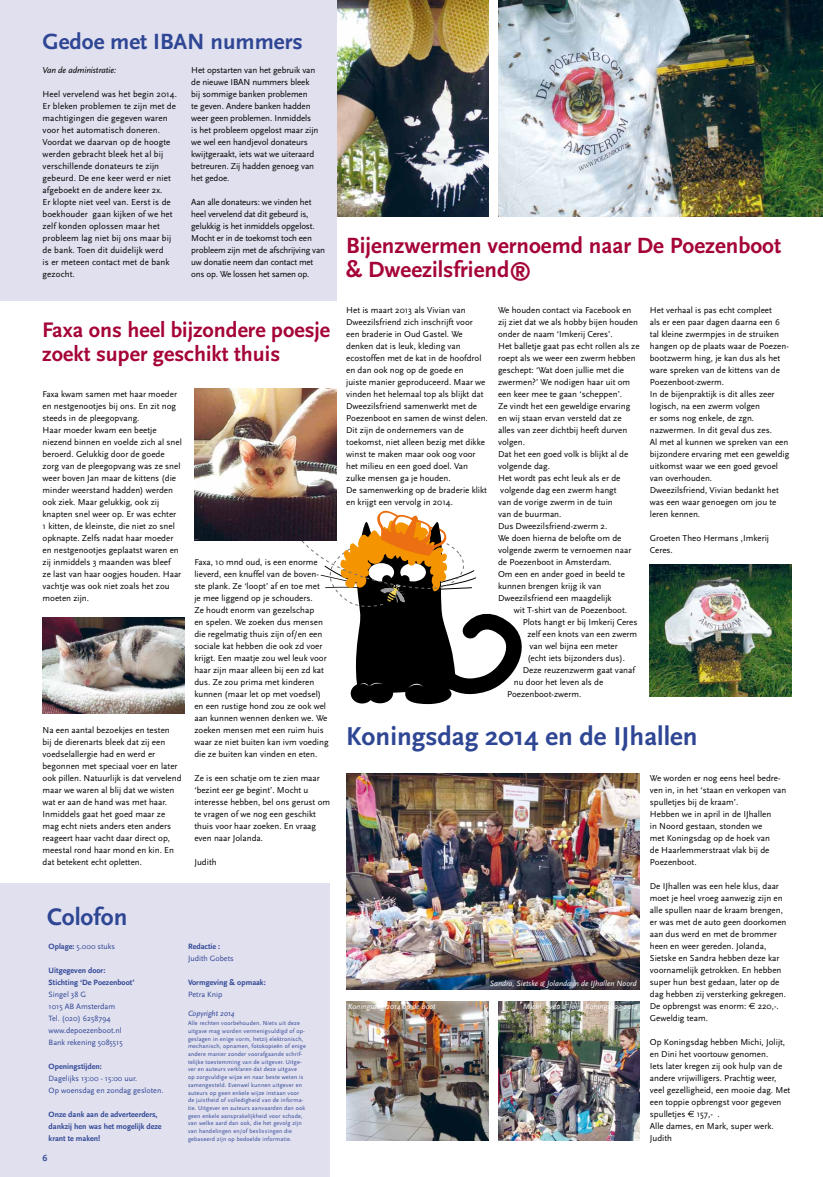
<style>
.page{position:relative;width:823px;height:1177px;background:#fff}
.page>*{position:absolute;margin:0;border:0;box-sizing:border-box;transform-origin:0 0}
.t1{font:700 27px "Scala Sans";color:#2e4694}
.t2{font:700 25px "Scala Sans";color:#2e4694}
.t3{font:700 23px/24px "Scala Sans";color:#a50437}
.t4{font:700 23px "Scala Sans";color:#2e4694}
.t5{font:700 22px/24px "Scala Sans";color:#a50437}
.t6{font:9px/12px "Scala Sans";color:#000}
.t7{font:9px/12px "Scala Sans";letter-spacing:-.02em;color:#000}
.t8{font:italic 9px "Scala Sans";letter-spacing:-.01em;color:#000}
.t9{font:700 9px "Scala Sans";color:#2e4694}
.t10{font:8px/12px "Scala Sans";color:#2e4694}
.t11{font:700 8px/12px "Scala Sans";color:#2e4694}
.t12{font:italic 8px "Scala Sans";color:#fff}
.t13{font:italic 8px "Scala Sans";color:#2e4694}
.t14{font:6px/7.7px "Scala Sans";letter-spacing:.03em;color:#2e4694}
.s1{font-weight:700}
.s2{font-family:"Euro Sans"}
</style>
<div class="page">
<img style="left:336px;top:0;width:152px;height:217px">
<div style="left:0;top:0;width:336px;height:300px;background:#e1e0ef"></div>
<img style="left:498px;top:0;width:324px;height:217px">
<img style="left:346px;top:1001px;width:142px;height:139px">
<img style="left:346px;top:773px;width:293px;height:216px">
<img style="left:498px;top:1001px;width:141px;height:139px">
<svg style="left:301px;top:510px;width:220px;height:194px"></svg>
<div style="left:0;top:883px;width:329px;height:293px;background:#e1e0ef"></div>
<img style="left:194px;top:388px;width:142px;height:153px">
<img style="left:43px;top:617px;width:141px;height:96px">
<img style="left:649px;top:565px;width:142px;height:132px">
<h3 class="t4" style="left:43px;top:29px;width:261px">Gedoe met IBAN nummers</h3>
<p class="t6" style="left:191px;top:64px;width:128px">Het opstarten van het gebruik van de nieuwe IBAN nummers bleek bij sommige banken problemen<br>te geven. Andere banken hadden weer geen problemen. Inmiddels is het probleem opgelost maar zijn we wel een handjevol donateurs kwijtgeraakt, iets wat we uiteraard betreuren. Zij hadden genoeg van het gedoe.</p>
<p class="t7" style="left:191px;top:196px;width:135px">Aan alle donateurs: we vinden het heel vervelend dat dit gebeurd is, gelukkig is het inmiddels opgelost.<br>Mocht er in de toekomst toch een probleem zijn met de afschrijving van uw donatie neem dan contact met ons op. We lossen het samen op.</p>
<p class="t8" style="left:43px;top:65px;width:75px">Van de administratie:</p>
<p class="t6" style="left:43px;top:88px;width:136px">Heel vervelend was het begin 2014.<br>Er bleken problemen te zijn met de machtigingen die gegeven waren voor het automatisch doneren.<br>Voordat we daarvan op de hoogte werden gebracht bleek het al bij verschillende donateurs te zijn gebeurd. De ene keer werd er niet afgeboekt en de andere keer 2x.<br>Er klopte niet veel van. Eerst is de boekhouder gaan kijken of we het zelf konden oplossen maar het probleem lag niet bij ons maar bij de bank. Toen dit duidelijk werd<br>is er meteen contact met de bank gezocht.</p>
<h3 class="t5" style="left:42px;top:318px;width:289px">Faxa ons heel bijzondere poesje zoekt super geschikt thuis</h3>
<p class="t6" style="left:43px;top:388px;width:141px">Faxa kwam samen met haar moeder en nestgenootjes bij ons. En zit nog steeds in de pleegopvang.<br>Haar moeder kwam een beetje niezend binnen en voelde zich al snel beroerd. Gelukkig door de goede zorg van de pleegopvang was ze snel weer boven Jan maar de kittens (die minder weerstand hadden) werden ook ziek. Maar gelukkig, ook zij knapten snel weer op. Er was echter<br>1 kitten, de kleinste, die niet zo snel opknapte. Zelfs nadat haar moeder en nestgenootjes geplaatst waren en zij inmiddels 3 maanden was bleef<br>ze last van haar oogjes houden. Haar vachtje was ook niet zoals het zou moeten zijn.</p>
<p class="t6" style="left:43px;top:724px;width:140px">Na een aantal bezoekjes en testen<br>bij de dierenarts bleek dat zij een voedselallergie had en werd er begonnen met speciaal voer en later ook pillen. Natuurlijk is dat vervelend maar we waren al blij dat we wisten wat er aan de hand was met haar.<br>Inmiddels gaat het goed maar ze mag echt niets anders eten anders reageert haar vacht daar direct op, meestal rond haar mond en kin. En dat betekent echt opletten.</p>
<p class="t6" style="left:194px;top:556px;width:136px">Faxa, 10 mnd oud, is een enorme lieverd, een knuffel van de boven&shy;ste plank. Ze ‘loopt’ af en toe met<br>je mee liggend op je schouders.<br>Ze houdt enorm van gezelschap<br>en spelen. We zoeken dus mensen die regelmatig thuis zijn of/en een sociale kat hebben die ook zd voer krijgt. Een maatje zou wel leuk voor haar zijn maar alleen bij een zd kat dus. Ze zou prima met kinderen kunnen (maar let op met voedsel) en een rustige hond zou ze ook wel aan kunnen wennen denken we. We zoeken mensen met een ruim huis waar ze niet buiten kan ivm voeding die ze buiten kan vinden en eten.</p>
<p class="t6" style="left:194px;top:772px;width:137px">Ze is een schatje om te zien maar ‘bezint eer ge begint’. Mocht u interesse hebben, bel ons gerust om te vragen of we nog een geschikt thuis voor haar zoeken. En vraag even naar Jolanda.</p>
<p class="t6" style="left:194px;top:856px;width:24px">Judith</p>
<h2 class="t2" style="left:47px;top:903px;width:81px">Colofon</h2>
<p class="t10" style="left:49px;top:940px;width:68px"><span class="s1">Oplage:</span> 5.000 stuks</p>
<p class="t11" style="left:49px;top:964px;width:87px">Uitgegeven door:<br>Stichting ‘De Poezenboot’</p>
<p class="t10" style="left:49px;top:988px;width:76px">Singel 38 G<br>1015 AB Amsterdam<br>Tel. (020) 6258794 www.depoezenboot.nl<br>Bank rekening 5085515</p>
<p class="t11" style="left:49px;top:1060px;width:55px">Openingstijden:</p>
<p class="t10" style="left:49px;top:1072px;width:116px">Dagelijks 13:00 - 15:00 uur.<br>Op woensdag en zondag gesloten.</p>
<p class="t11" style="left:49px;top:1108px;width:114px">Onze dank aan de adverteerders, dankzij hen was het mogelijk deze krant te maken!</p>
<p class="t9" style="left:43px;top:1153px;width:6px">6</p>
<p class="t11" style="left:188px;top:940px;width:34px">Redactie :</p>
<p class="t10" style="left:188px;top:952px;width:47px">Judith Gobets</p>
<p class="t11" style="left:188px;top:976px;width:79px">Vormgeving &amp; opmaak:</p>
<p class="t10" style="left:188px;top:988px;width:36px">Petra Knip</p>
<p class="t13" style="left:188px;top:1009px;width:48px">Copyright 2014</p>
<p class="t14" style="left:188px;top:1019px;width:119px">Alle rechten voorbehouden. Niets uit deze uitgave mag worden vermenigvuldigd of op&shy;geslagen in enige vorm, hetzij elektronisch, mechanisch, opnamen, fotokopieën of enige andere manier zonder voorafgaande schrif&shy;telijke toestemming van de uitgever. Uitge&shy;ver en auteurs verklaren dat deze uitgave<br>op zorgvuldige wijze en naar beste weten is samengesteld. Evenwel kunnen uitgever en auteurs op geen enkele wijze instaan voor de juistheid of volledigheid van de informa&shy;tie. Uitgever en auteurs aanvaarden dan ook geen enkele aansprakelijkheid voor schade, van welke aard dan ook, die het gevolg zijn van handelingen en/of beslissingen die gebaseerd zijn op bedoelde informatie.</p>
<h3 class="t3" style="left:346px;top:234px;width:436px">Bijenzwermen vernoemd naar De Poezenboot &amp; Dweezilsfriend®</h3>
<p class="t6" style="left:346px;top:304px;width:143px">Het is maart 2013 als Vivian van<br>Dweezilsfriend zich inschrijft voor een braderie in Oud Gastel. We denken dat is leuk, kleding van ecostoffen met de kat in de hoofdrol en dan ook nog op de goede en<br>juiste manier geproduceerd. Maar we vinden het helemaal top als blijkt dat<br>Dweezilsfriend samenwerkt met de<br>Poezenboot en samen de winst delen.<br>Dit zijn de ondernemers van de toekomst, niet alleen bezig met dikke winst te maken maar ook oog voor het milieu en een goed doel. Van zulke mensen ga je houden.<br>De samenwerking op de braderie klikt en krijgt een vervolg in 2014.</p>
<p class="t6" style="left:497px;top:304px;width:143px">We houden contact via Facebook en zij ziet dat we als hobby bijen houden onder de naam ‘Imkerij Ceres’.<br>Het balletje gaat pas echt rollen als ze roept als we weer een zwerm hebben geschept: ‘Wat doen jullie met die zwermen?’ We nodigen haar uit om een keer mee te gaan ‘scheppen’.<br>Ze vindt het een geweldige ervaring en wij staan ervan versteld dat ze alles van zeer dichtbij heeft durven volgen.<br>Dat het een goed volk is blijkt al de volgende dag.<br>Het wordt pas echt leuk als er de volgende dag een zwerm hangt<br>van de vorige zwerm in de tuin<br>van de buurman.<br>Dus Dweezilsfriend-zwerm 2.<br>We doen hierna de belofte om de volgende zwerm te vernoemen naar de Poezenboot in Amsterdam.<br>Om een en ander goed in beeld te kunnen brengen krijg ik van<br>Dweezilsfriend een maagdelijk</p>
<p class="t6" style="left:513px;top:604px;width:115px">wit T-shirt van de Poezenboot.</p>
<p class="t6" style="left:522px;top:616px;width:116px">Plots hangt er bij Imkerij Ceres</p>
<p class="t6" style="left:527px;top:628px;width:111px">zelf een knots van een zwerm</p>
<p class="t6" style="left:529px;top:640px;width:90px">van wel bijna een meter</p>
<p class="t6" style="left:527px;top:652px;width:99px">(echt iets bijzonders dus).</p>
<p class="t6" style="left:522px;top:664px;width:114px">Deze reuzenzwerm gaat vanaf</p>
<p class="t6" style="left:513px;top:676px;width:91px">nu door het leven als de</p>
<p class="t6" style="left:506px;top:688px;width:76px">Poezenboot-zwerm.</p>
<p class="t6" style="left:649px;top:304px;width:141px">Het verhaal is pas echt compleet<br>als er een paar dagen daarna een 6 tal kleine zwermpjes in de struiken hangen op de plaats waar de Poezen&shy;bootzwerm hing, je kan dus als het ware spreken van de kittens van de<br>Poezenboot-zwerm.<br>In de bijenpraktijk is dit alles zeer logisch, na een zwerm volgen<br>er soms nog enkele, de zgn. nazwermen. In dit geval dus zes.<br>Al met al kunnen we spreken van een bijzondere ervaring met een geweldig uitkomst waar we een goed gevoel van overhouden.<br>Dweezilsfriend, Vivian bedankt het was een waar genoegen om jou te leren kennen.</p>
<p class="t6" style="left:649px;top:532px;width:121px">Groeten Theo Hermans ,Imkerij<br>Ceres.</p>
<h1 class="t1" style="left:346px;top:721px;width:352px">Koningsdag 2014 en de IJhallen</h1>
<p class="t12" style="left:489px;top:978px;width:148px">Sandra, Sietske &amp; Jolanda in de IJhallen Noord</p>
<p class="t12" style="left:348px;top:1001px;width:89px">Koningsdag 2014 op de boot</p>
<p class="t12" style="left:523px;top:1001px;width:116px">Michi, Svea &amp; Jolijt Koningsdag 2014</p>
<p class="t6" style="left:649px;top:772px;width:138px">We worden er nog eens heel bedre&shy;ven in, in het ‘staan en verkopen van spulletjes bij de kraam’.<br>Hebben we in april in de IJhallen<br>in Noord gestaan, stonden we<br>met Koningsdag op de hoek van<br>de Haarlemmerstraat vlak bij de<br>Poezenboot.</p>
<p class="t6" style="left:649px;top:880px;width:138px">De IJhallen was een hele klus, daar moet je heel vroeg aanwezig zijn en alle spullen naar de kraam brengen, er was met de auto geen doorkomen aan dus werd en met de brommer heen en weer gereden. Jolanda,<br>Sietske en Sandra hebben deze kar voornamelijk getrokken. En hebben super hun best gedaan, later op de dag hebben zij versterking gekregen.<br>De opbrengst was enorm: <span class="s2">E</span> 220,-.<br>Geweldig team.</p>
<p class="t6" style="left:649px;top:1036px;width:142px">Op Koningsdag hebben Michi, Jolijt, en Dini het voortouw genomen.<br>Iets later kregen zij ook hulp van de andere vrijwilligers. Prachtig weer, veel gezelligheid, een mooie dag. Met een toppie opbrengst voor gegeven spulletjes <span class="s2">E</span> 157,- .<br>Alle dames, en Mark, super werk.<br>Judith</p>
</div>
